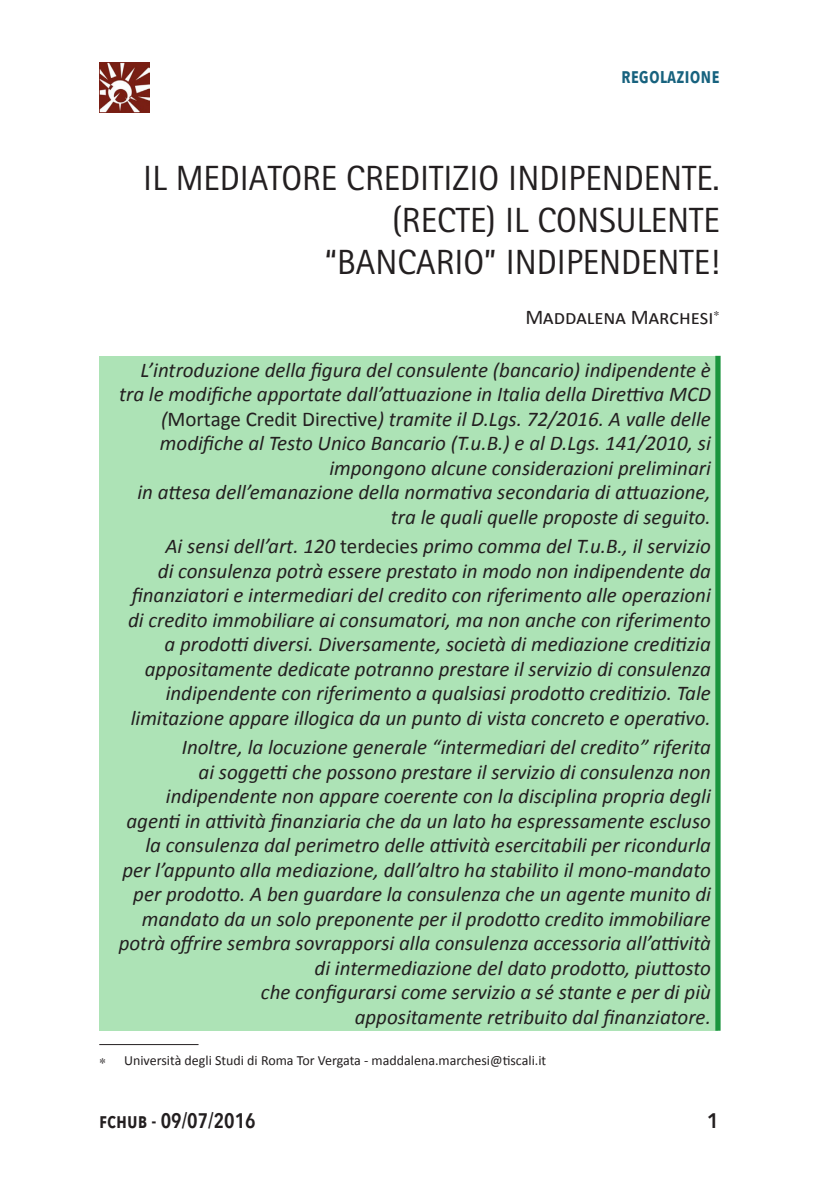
<style>
.page{position:relative;width:819px;height:1191px;background:#fff}
.page>*{position:absolute;margin:0;border:0;box-sizing:border-box;transform-origin:0 0}
.Titolo_capitolo{font:35px/42px "Rotis Sans Serif";color:#231f20;text-align:right}
.t1{font:italic 21px/24.5px "Calibri";color:#231f20;text-align:right}
.Autore{font:21px "Calibri";color:#231f20}
.t2{font:600 21px "Avenir Next Condensed";color:#231f20}
.t3{font:600 21px "Avenir Next Condensed";color:#17627e}
.t4{font:600 21px "Avenir Next";color:#231f20}
.Nota_apertura{font:14px "Calibri";color:#231f20}
.s1{font-style:normal}
</style>
<div class="page">
<img style="left:99px;top:62px;width:50px;height:50px">
<div style="left:99px;top:356px;width:619px;height:674px;background:#ade3b6"></div>
<div style="left:715px;top:356px;width:5px;height:674px;background:#1b953e"></div>
<hr style="left:99px;top:1044px;width:99px;height:1px;background:#231f20">
<p class="t3" style="left:621px;top:58px;width:100px">regolazione</p>
<p class="Titolo_capitolo" style="left:143px;top:157px;width:578px">IL MEDIATORE CREDITIZIO INDIPENDENTE. (RECTE) IL CONSULENTE<br>“BANCARIO” INDIPENDENTE!</p>
<p class="Autore" style="left:525px;top:303px;width:190px">Maddalena Marchesi</p>
<p class="t1" style="left:119px;top:356px;width:593px">L’introduzione della figura del consulente (bancario) indipendente è tra le modifiche apportate dall’attuazione in Italia della Direttiva MCD (<span class="s1">Mortage Credit Directive</span>) tramite il D.Lgs. 72/2016. A valle delle modifiche al Testo Unico Bancario (T.u.B.) e al D.Lgs. 141/2010, si impongono alcune considerazioni preliminari<br>in attesa dell’emanazione della normativa secondaria di attuazione, tra le quali quelle proposte di seguito.</p>
<p class="t1" style="left:128px;top:533px;width:584px">Ai sensi dell’art. 120 <span class="s1">terdecies</span> primo comma del T.u.B., il servizio<br>di consulenza potrà essere prestato in modo non indipendente da finanziatori e intermediari del credito con riferimento alle operazioni di credito immobiliare ai consumatori, ma non anche con riferimento a prodotti diversi. Diversamente, società di mediazione creditizia appositamente dedicate potranno prestare il servizio di consulenza indipendente con riferimento a qualsiasi prodotto creditizio. Tale limitazione appare illogica da un punto di vista concreto e operativo.</p>
<p class="t1" style="left:119px;top:734px;width:593px">Inoltre, la locuzione generale “intermediari del credito” riferita<br>ai soggetti che possono prestare il servizio di consulenza non indipendente non appare coerente con la disciplina propria degli agenti in attività finanziaria che da un lato ha espressamente escluso la consulenza dal perimetro delle attività esercitabili per ricondurla per l’appunto alla mediazione, dall’altro ha stabilito il mono-mandato per prodotto. A ben guardare la consulenza che un agente munito di mandato da un solo preponente per il prodotto credito immobiliare potrà offrire sembra sovrapporsi alla consulenza accessoria all’attività di intermediazione del dato prodotto, piuttosto<br>che configurarsi come servizio a sé stante e per di più<br>appositamente retribuito dal finanziatore.</p>
<p class="Nota_apertura" style="left:124px;top:1051px;width:423px">Università degli Studi di Roma Tor Vergata - maddalena.marchesi@tiscali.it</p>
<p class="t2" style="left:99px;top:1102px;width:158px">fchub - 09/07/2016</p>
<p class="t4" style="left:706px;top:1102px;width:14px">1</p>
</div>
